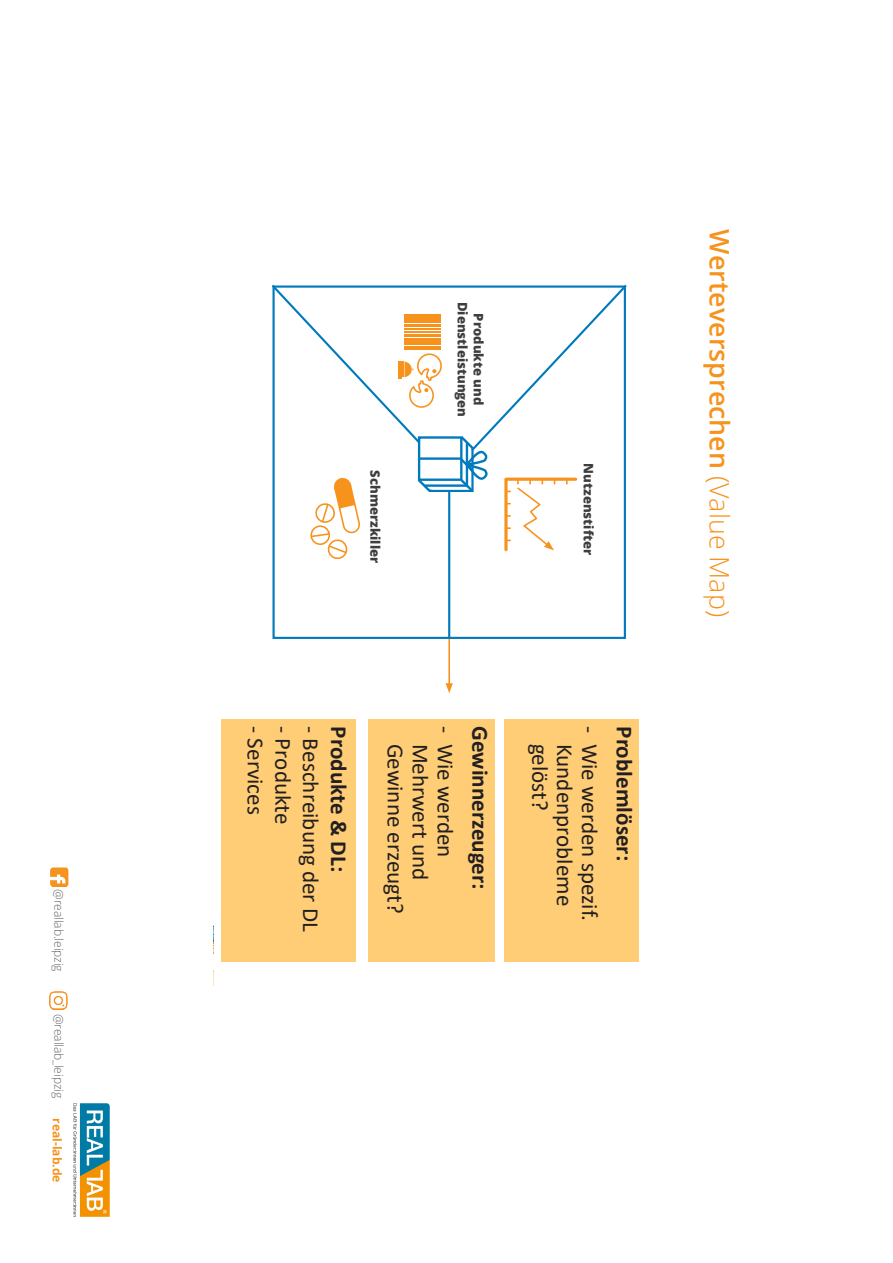
<style>
.page{position:relative;width:893px;height:1263px;background:#fff}
.page>*{position:absolute;margin:0;border:0;box-sizing:border-box;transform-origin:0 0}
.t1{font:600 26.85px "Open Sans";color:#f7931d}
.t2{font:23.1px "Calibri";color:#231f20}
.t3{font:700 23.1px "Calibri";color:#231f20}
.t4{font:800 13.05px/15.6px "Open Sans";color:#3e3e3f;text-align:center}
.t5{font:300 12px "Open Sans";letter-spacing:-.01em;color:#636366}
.t6{font:700 12px "Open Sans";color:#f7931d}
.s1{font-weight:300}
</style>
<div class="page">
<div style="left:221px;top:719px;width:135px;height:243px;background:#fecd75"></div>
<div style="left:504px;top:719px;width:135px;height:243px;background:#fecd75"></div>
<div style="left:368px;top:719px;width:127px;height:243px;background:#fecd75"></div>
<hr style="left:448px;top:639px;width:2px;height:47px;background:#f7931d">
<svg style="left:446px;top:683px;width:7px;height:10px"></svg>
<svg style="left:271px;top:284px;width:356px;height:194px"></svg>
<hr style="left:448px;top:462px;width:2px;height:176px;background:#007abc">
<svg style="left:415px;top:434px;width:76px;height:60px"></svg>
<svg style="left:309px;top:477px;width:52px;height:82px"></svg>
<hr style="left:506px;top:478px;width:70px;height:3px;background:#f7931d">
<svg style="left:504px;top:480px;width:4px;height:70px"></svg>
<svg style="left:516px;top:480px;width:39px;height:70px"></svg>
<div style="left:404px;top:314px;width:36px;height:6px;background:#f7931d"></div>
<div style="left:404px;top:339px;width:36px;height:6px;background:#f7931d"></div>
<hr style="left:404px;top:322px;width:36px;height:1px;background:#f7931d">
<hr style="left:404px;top:328px;width:36px;height:1px;background:#f7931d">
<hr style="left:404px;top:347px;width:36px;height:1px;background:#f7931d">
<hr style="left:404px;top:331px;width:36px;height:1px;background:#f7931d">
<hr style="left:404px;top:349px;width:36px;height:1px;background:#f7931d">
<hr style="left:404px;top:324px;width:36px;height:3px;background:#f7931d">
<hr style="left:404px;top:334px;width:36px;height:3px;background:#f7931d">
<svg style="left:398px;top:352px;width:45px;height:57px"></svg>
<img style="left:50px;top:868px;width:19px;height:18px">
<img style="left:49px;top:991px;width:19px;height:19px">
<img style="left:73px;top:1104px;width:36px;height:112px">
<p class="t5" style="left:67px;top:889px;width:84px;rotate:90deg">@reallab.leipzig</p>
<p class="t5" style="left:67px;top:1013px;width:86px;rotate:90deg">@reallab_leipzig</p>
<p class="t6" style="left:66px;top:1118px;width:66px;rotate:90deg">real-lab.de</p>
<p class="t4" style="left:384px;top:470px;width:94px;rotate:90deg">Schmerzkiller</p>
<p class="t4" style="left:487px;top:302px;width:117px;rotate:90deg">Produkte und<br>Dienstleistungen</p>
<p class="t4" style="left:597px;top:463px;width:93px;rotate:90deg">Nutzenstifter</p>
<p class="t2" style="left:272px;top:726px;width:90px;rotate:90deg">- Services</p>
<p class="t2" style="left:299px;top:726px;width:100px;rotate:90deg">- Produkte</p>
<p class="t2" style="left:606px;top:726px;width:196px;rotate:90deg">- Wie werden spezif.</p>
<p class="t3" style="left:641px;top:726px;width:136px;rotate:90deg">Problemlöser:</p>
<p class="t2" style="left:327px;top:726px;width:207px;rotate:90deg">- Beschreibung der DL</p>
<p class="t3" style="left:355px;top:726px;width:147px;rotate:90deg">Produkte &amp; DL:</p>
<p class="t2" style="left:461px;top:726px;width:133px;rotate:90deg">- Wie werden</p>
<p class="t3" style="left:496px;top:726px;width:165px;rotate:90deg">Gewinnerzeuger:</p>
<p class="t2" style="left:556px;top:743px;width:68px;rotate:90deg">gelöst?</p>
<p class="t2" style="left:581px;top:743px;width:164px;rotate:90deg">Kundenprobleme</p>
<p class="t2" style="left:411px;top:743px;width:171px;rotate:90deg">Gewinne erzeugt?</p>
<p class="t2" style="left:436px;top:743px;width:138px;rotate:90deg">Mehrwert und</p>
<p class="t1" style="left:738px;top:229px;width:389px;rotate:90deg">werteversprechen <span class="s1">(Value Map)</span></p>
</div>
